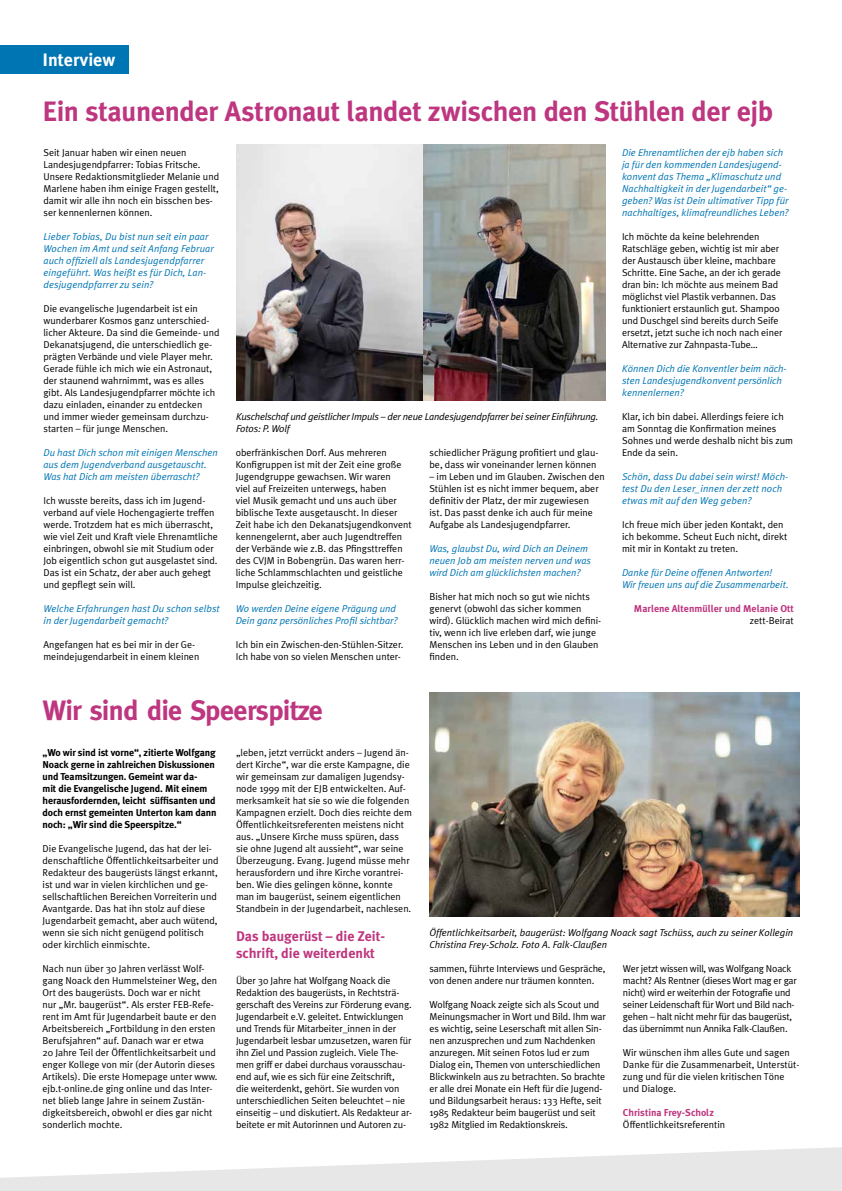
<style>
.page{position:relative;width:842px;height:1191px;background:#fff}
.page>*{position:absolute;margin:0;border:0;box-sizing:border-box;transform-origin:0 0}
.t1{font:700 28px "Meta Plus";letter-spacing:-.015em;color:#be367f}
.t2{font:700 28px "Meta";letter-spacing:-.02em;color:#be367f}
.t3{font:700 18px "Meta Plus";color:#fff}
.t4{font:700 14px/16.8px "Meta Plus";color:#be367f}
.t5{font:10px/12px "Meta Plus Normal";color:#000}
.t6{font:italic 10px/12px "Meta Plus Normal";color:#0075b4}
.t7{font:700 10px/12px "Meta Plus";letter-spacing:-.01em;color:#000}
.t8{font:10px/12px "Meta Plus Normal";letter-spacing:-.02em;color:#000}
.t9{font:italic 10px/12px "Meta Plus Normal";color:#000}
.t10{font:italic 10px/12px "Meta Plus Normal";letter-spacing:-.02em;color:#000}
.t11{font:700 10px "Meta Plus";color:#be367f}
</style>
<div class="page">
<svg style="left:0;top:1147px;width:842px;height:44px"></svg>
<img style="left:236px;top:144px;width:370px;height:256px">
<img style="left:429px;top:692px;width:370px;height:224px">
<div style="left:0;top:45px;width:129px;height:29px;background:#0075b4"></div>
<h2 class="t3" style="left:43px;top:50px;width:74px">Interview</h2>
<h1 class="t1" style="left:43px;top:95px;width:732px">Ein staunender Astronaut landet zwischen den Stühlen der ejb</h1>
<p class="t6" style="left:622px;top:146px;width:168px">Die Ehrenamtlichen der ejb haben sich ja für den kommenden Landesjugend&shy;konvent das Thema „Klimaschutz und Nachhaltigkeit in der Jugendarbeit“ ge&shy;geben? Was ist Dein ultimativer Tipp für nachhaltiges, klimafreundliches Leben?</p>
<p class="t5" style="left:622px;top:230px;width:162px">Ich möchte da keine belehrenden Ratschläge geben, wichtig ist mir aber der Austausch über kleine, machbare Schritte. Eine Sache, an der ich gerade dran bin: Ich möchte aus meinem Bad möglichst viel Plastik verbannen. Das funktioniert erstaunlich gut. Shampoo und Duschgel sind bereits durch Seife ersetzt, jetzt suche ich noch nach einer Alternative zur Zahnpasta-Tube…</p>
<p class="t6" style="left:622px;top:362px;width:166px">Können Dich die Konventler beim näch&shy;sten Landesjugendkonvent persönlich kennenlernen?</p>
<p class="t5" style="left:622px;top:410px;width:173px">Klar, ich bin dabei. Allerdings feiere ich am Sonntag die Konfirmation meines<br>Sohnes und werde deshalb nicht bis zum<br>Ende da sein.</p>
<p class="t6" style="left:622px;top:470px;width:168px">Schön, dass Du dabei sein wirst! Möch&shy;test Du den Leser_innen der zett noch etwas mit auf den Weg geben?</p>
<p class="t5" style="left:622px;top:518px;width:167px">Ich freue mich über jeden Kontakt, den ich bekomme. Scheut Euch nicht, direkt mit mir in Kontakt zu treten.</p>
<p class="t6" style="left:622px;top:566px;width:168px">Danke für Deine offenen Antworten!<br>Wir freuen uns auf die Zusammenarbeit.</p>
<p class="t11" style="left:634px;top:603px;width:161px">Marlene Altenmüller und Melanie Ott</p>
<p class="t5" style="left:750px;top:614px;width:45px">zett-Beirat</p>
<p class="t5" style="left:43px;top:146px;width:177px">Seit Januar haben wir einen neuen Landesjugendpfarrer: Tobias Fritsche.<br>Unsere Redaktionsmitglieder Melanie und Marlene haben ihm einige Fragen gestellt, damit wir alle ihn noch ein bisschen bes&shy;ser kennenlernen können.</p>
<p class="t6" style="left:43px;top:230px;width:172px">Lieber Tobias, Du bist nun seit ein paar Wochen im Amt und seit Anfang Februar auch offiziell als Landesjugendpfarrer eingeführt. Was heißt es für Dich, Lan&shy;desjugendpfarrer zu sein?</p>
<p class="t5" style="left:43px;top:302px;width:178px">Die evangelische Jugendarbeit ist ein wunderbarer Kosmos ganz unterschied&shy;licher Akteure. Da sind die Gemeinde- und Dekanatsjugend, die unterschiedlich ge&shy;prägten Verbände und viele Player mehr.<br>Gerade fühle ich mich wie ein Astronaut, der staunend wahrnimmt, was es alles gibt. Als Landesjugendpfarrer möchte ich dazu einladen, einander zu entdecken und immer wieder gemeinsam durchzu&shy;starten – für junge Menschen.</p>
<p class="t6" style="left:43px;top:446px;width:176px">Du hast Dich schon mit einigen Menschen aus dem Jugendverband ausgetauscht.<br>Was hat Dich am meisten überrascht?</p>
<p class="t5" style="left:43px;top:494px;width:176px">Ich wusste bereits, dass ich im Jugend&shy;verband auf viele Hochengagierte treffen werde. Trotzdem hat es mich überrascht, wie viel Zeit und Kraft viele Ehrenamtliche einbringen, obwohl sie mit Studium oder Job eigentlich schon gut ausgelastet sind.<br>Das ist ein Schatz, der aber auch gehegt und gepflegt sein will.</p>
<p class="t6" style="left:43px;top:602px;width:178px">Welche Erfahrungen hast Du schon selbst in der Jugendarbeit gemacht?</p>
<p class="t5" style="left:43px;top:638px;width:157px">Angefangen hat es bei mir in der Ge&shy;meindejugendarbeit in einem kleinen</p>
<p class="t10" style="left:236px;top:410px;width:364px">Kuschelschaf und geistlicher Impuls – der neue Landesjugendpfarrer bei seiner Einführung.<br>Fotos: P. Wolf</p>
<p class="t5" style="left:429px;top:446px;width:171px">schiedlicher Prägung profitiert und glau&shy;be, dass wir voneinander lernen können</p>
<p class="t5" style="left:429px;top:470px;width:177px">– im Leben und im Glauben. Zwischen den Stühlen ist es nicht immer bequem, aber definitiv der Platz, der mir zugewiesen<br>ist. Das passt denke ich auch für meine Aufgabe als Landesjugendpfarrer.</p>
<p class="t6" style="left:429px;top:542px;width:163px">Was, glaubst Du, wird Dich an Deinem neuen Job am meisten nerven und was wird Dich am glücklichsten machen?</p>
<p class="t5" style="left:429px;top:590px;width:173px">Bisher hat mich noch so gut wie nichts genervt (obwohl das sicher kommen wird). Glücklich machen wird mich defini&shy;tiv, wenn ich live erleben darf, wie junge Menschen ins Leben und in den Glauben finden.</p>
<p class="t5" style="left:236px;top:446px;width:177px">oberfränkischen Dorf. Aus mehreren Konfigruppen ist mit der Zeit eine große Jugendgruppe gewachsen. Wir waren<br>viel auf Freizeiten unterwegs, haben<br>viel Musik gemacht und uns auch über biblische Texte ausgetauscht. In dieser Zeit habe ich den Dekanatsjugendkonvent kennengelernt, aber auch Jugendtreffen der Verbände wie z.B. das Pfingsttreffen des CVJM in Bobengrün. Das waren herr&shy;liche Schlammschlachten und geistliche Impulse gleichzeitig.</p>
<p class="t6" style="left:236px;top:602px;width:163px">Wo werden Deine eigene Prägung und<br>Dein ganz persönliches Profil sichtbar?</p>
<p class="t5" style="left:236px;top:638px;width:169px">Ich bin ein Zwischen-den-Stühlen-Sitzer.<br>Ich habe von so vielen Menschen unter-</p>
<h1 class="t2" style="left:43px;top:694px;width:282px">Wir sind die Speerspitze</h1>
<p class="t5" style="left:236px;top:746px;width:177px">„leben, jetzt verrückt anders – Jugend än&shy;dert Kirche“, war die erste Kampagne, die wir gemeinsam zur damaligen Jugendsy&shy;node 1999 mit der EJB entwickelten. Auf&shy;merksamkeit hat sie so wie die folgenden Kampagnen erzielt. Doch dies reichte dem Öffentlichkeitsreferenten meistens nicht aus. „Unsere Kirche muss spüren, dass sie ohne Jugend alt aussieht“, war seine Überzeugung. Evang. Jugend müsse mehr herausfordern und ihre Kirche vorantrei&shy;ben. Wie dies gelingen könne, konnte man im baugerüst, seinem eigentlichen Standbein in der Jugendarbeit, nachlesen.</p>
<h3 class="t4" style="left:236px;top:927px;width:151px">Das baugerüst – die Zeit&shy;schrift, die weiterdenkt</h3>
<p class="t5" style="left:236px;top:974px;width:178px">Über 30 Jahre hat Wolfgang Noack die Redaktion des baugerüsts, in Rechtsträ&shy;gerschaft des Vereins zur Förderung evang.<br>Jugendarbeit e.V. geleitet. Entwicklungen und Trends für Mitarbeiter_innen in der Jugendarbeit lesbar umzusetzen, waren für ihn Ziel und Passion zugleich. Viele The&shy;men griff er dabei durchaus vorausschau&shy;end auf, wie es sich für eine Zeitschrift,<br>die weiterdenkt, gehört. Sie wurden von unterschiedlichen Seiten beleuchtet – nie einseitig – und diskutiert. Als Redakteur ar&shy;beitete er mit Autorinnen und Autoren zu-</p>
<p class="t7" style="left:43px;top:746px;width:176px">„Wo wir sind ist vorne“, zitierte Wolfgang Noack gerne in zahlreichen Diskussionen und Teamsitzungen. Gemeint war da-<br>mit die Evangelische Jugend. Mit einem herausfordernden, leicht süffisanten und doch ernst gemeinten Unterton kam dann noch: „Wir sind die Speerspitze.“</p>
<p class="t5" style="left:43px;top:842px;width:178px">Die Evangelische Jugend, das hat der lei&shy;denschaftliche Öffentlichkeitsarbeiter und Redakteur des baugerüsts längst erkannt, ist und war in vielen kirchlichen und ge&shy;sellschaftlichen Bereichen Vorreiterin und Avantgarde. Das hat ihn stolz auf diese Jugendarbeit gemacht, aber auch wütend, wenn sie sich nicht genügend politisch oder kirchlich einmischte.</p>
<p class="t5" style="left:43px;top:962px;width:177px">Nach nun über 30 Jahren verlässt Wolf&shy;gang Noack den Hummelsteiner Weg, den Ort des baugerüsts. Doch war er nicht<br>nur „Mr. baugerüst“. Als erster FEB-Refe&shy;rent im Amt für Jugendarbeit baute er den Arbeitsbereich „Fortbildung in den ersten Berufsjahren“ auf. Danach war er etwa<br>20 Jahre Teil der Öffentlichkeitsarbeit und enger Kollege von mir (der Autorin dieses Artikels). Die erste Homepage unter www. ejb.t-online.de ging online und das Inter&shy;net blieb lange Jahre in seinem Zustän&shy;digkeitsbereich, obwohl er dies gar nicht sonderlich mochte.</p>
<p class="t9" style="left:429px;top:926px;width:365px">Öffentlichkeitsarbeit, baugerüst: Wolfgang Noack sagt Tschüss, auch zu seiner Kollegin<br>Christina Frey-Scholz. Foto A. Falk-Claußen</p>
<p class="t5" style="left:429px;top:962px;width:178px">sammen, führte Interviews und Gespräche, von denen andere nur träumen konnten.</p>
<p class="t5" style="left:429px;top:998px;width:178px">Wolfgang Noack zeigte sich als Scout und Meinungsmacher in Wort und Bild. Ihm war es wichtig, seine Leserschaft mit allen Sin&shy;nen anzusprechen und zum Nachdenken anzuregen. Mit seinen Fotos lud er zum Dialog ein, Themen von unterschiedlichen Blickwinkeln aus zu betrachten. So brachte er alle drei Monate ein Heft für die Jugend&shy;und Bildungsarbeit heraus: 133 Hefte, seit 1985 Redakteur beim baugerüst und seit 1982 Mitglied im Redaktionskreis.</p>
<p class="t8" style="left:623px;top:962px;width:175px">Wer jetzt wissen will, was Wolfgang Noack macht? Als Rentner (dieses Wort mag er gar nicht) wird er weiterhin der Fotografie und seiner Leidenschaft für Wort und Bild nach&shy;gehen – halt nicht mehr für das baugerüst, das übernimmt nun Annika Falk-Claußen.</p>
<p class="t5" style="left:623px;top:1046px;width:178px">Wir wünschen ihm alles Gute und sagen<br>Danke für die Zusammenarbeit, Unterstüt&shy;zung und für die vielen kritischen Töne und Dialoge.</p>
<p class="t11" style="left:623px;top:1107px;width:92px">Christina Frey-Scholz</p>
<p class="t5" style="left:623px;top:1118px;width:104px">Öffentlichkeitsreferentin</p>
</div>
